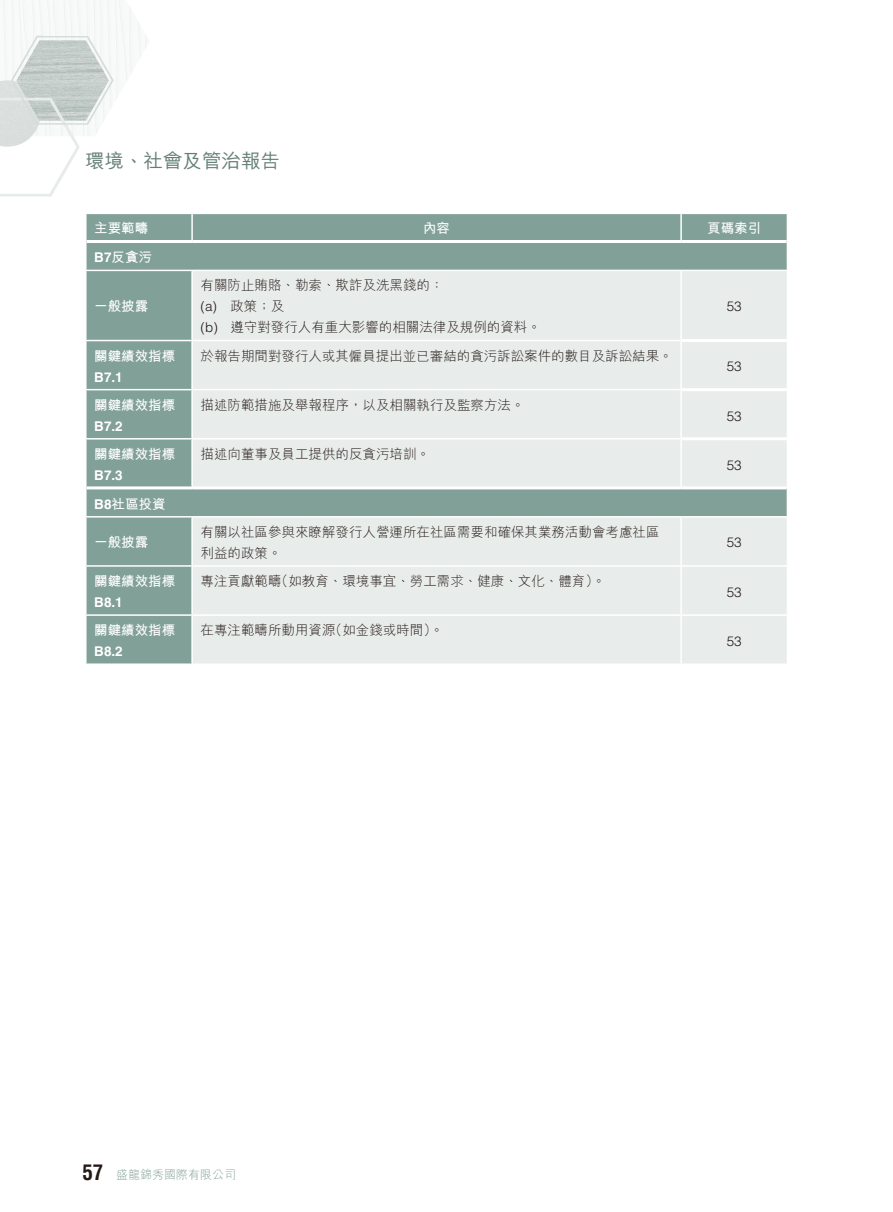
<style>
.page{position:relative;width:893px;height:1212px;background:#fff}
.page>*{position:absolute;margin:0;border:0;box-sizing:border-box;transform-origin:0 0}
.t1{font:700 condensed 21px "Helvetica LT Std";color:#231916}
.t2{font:500 19.5px "M Hei HK";color:#657f78}
.t3{font:300 13.5px/21px "M Hei HK";color:#231916}
.t4{font:700 13.5px/29px "M Hei HK";color:#fff}
.t5{font:300 13.5px "Helvetica LT Std";color:#231916}
.t6{font:700 13.5px "Helvetica LT Std";color:#fff}
.t7{font:300 12px "M Hei HK";color:#81a097}
.s1{font-family:"Helvetica LT Std"}
</style>
<div class="page">
<img style="left:0;top:0;width:146px;height:197px">
<div style="left:87px;top:214px;width:700px;height:449px;background:#81a097"></div>
<svg style="left:192px;top:271px;width:595px;height:392px;background:#e0e6e5"></svg>
<hr style="left:85px;top:270px;width:107px;height:1px;background:#fff">
<hr style="left:192px;top:270px;width:489px;height:1px;background:#fff">
<hr style="left:681px;top:270px;width:107px;height:1px;background:#fff">
<hr style="left:85px;top:340px;width:107px;height:1px;background:#fff">
<hr style="left:192px;top:340px;width:490px;height:1px;background:#fff">
<hr style="left:85px;top:389px;width:107px;height:1px;background:#fff">
<hr style="left:192px;top:389px;width:490px;height:1px;background:#fff">
<hr style="left:85px;top:438px;width:107px;height:1px;background:#fff">
<hr style="left:192px;top:438px;width:490px;height:1px;background:#fff">
<hr style="left:85px;top:516px;width:107px;height:1px;background:#fff">
<hr style="left:192px;top:516px;width:489px;height:1px;background:#fff">
<hr style="left:681px;top:516px;width:107px;height:1px;background:#fff">
<hr style="left:87px;top:240px;width:105px;height:3px;background:#fff">
<hr style="left:192px;top:240px;width:489px;height:3px;background:#fff">
<hr style="left:681px;top:240px;width:106px;height:3px;background:#fff">
<hr style="left:682px;top:339px;width:105px;height:3px;background:#fff">
<hr style="left:682px;top:388px;width:105px;height:3px;background:#fff">
<hr style="left:682px;top:437px;width:105px;height:3px;background:#fff">
<hr style="left:87px;top:486px;width:105px;height:3px;background:#fff">
<hr style="left:192px;top:486px;width:489px;height:3px;background:#fff">
<hr style="left:681px;top:486px;width:106px;height:3px;background:#fff">
<hr style="left:85px;top:565px;width:107px;height:2px;background:#fff">
<hr style="left:192px;top:565px;width:489px;height:2px;background:#fff">
<hr style="left:681px;top:565px;width:107px;height:2px;background:#fff">
<hr style="left:85px;top:614px;width:107px;height:2px;background:#fff">
<hr style="left:192px;top:614px;width:489px;height:2px;background:#fff">
<hr style="left:681px;top:614px;width:107px;height:2px;background:#fff">
<hr style="left:191px;top:214px;width:2px;height:26px;background:#fff">
<hr style="left:680px;top:214px;width:2px;height:26px;background:#fff">
<hr style="left:191px;top:271px;width:2px;height:69px;background:#fff">
<hr style="left:680px;top:271px;width:2px;height:69px;background:#fff">
<hr style="left:191px;top:341px;width:2px;height:48px;background:#fff">
<hr style="left:680px;top:341px;width:2px;height:48px;background:#fff">
<hr style="left:191px;top:390px;width:2px;height:48px;background:#fff">
<hr style="left:680px;top:390px;width:2px;height:48px;background:#fff">
<hr style="left:191px;top:439px;width:2px;height:47px;background:#fff">
<hr style="left:680px;top:439px;width:2px;height:47px;background:#fff">
<hr style="left:191px;top:517px;width:2px;height:48px;background:#fff">
<hr style="left:680px;top:517px;width:2px;height:48px;background:#fff">
<hr style="left:191px;top:567px;width:2px;height:47px;background:#fff">
<hr style="left:680px;top:567px;width:2px;height:47px;background:#fff">
<hr style="left:191px;top:616px;width:2px;height:47px;background:#fff">
<hr style="left:680px;top:616px;width:2px;height:47px;background:#fff">
<h2 class="t2" style="left:85px;top:147px;width:196px">環境、社會及管治報告</h2>
<p class="t4" style="left:94px;top:213px;width:59px">主要範疇<br><span class="s1">B7</span>反貪污</p>
<p class="t4" style="left:94px;top:291px;width:56px">一般披露</p>
<p class="t4" style="left:423px;top:213px;width:28px">內容</p>
<p class="t3" style="left:230px;top:275px;width:215px;text-indent:-30px">有關防止賄賂、勒索、欺詐及洗黑錢的：政策；及</p>
<p class="t5" style="left:201px;top:298px;width:18px">a( )</p>
<p class="t5" style="left:201px;top:319px;width:19px">b( )</p>
<p class="t3" style="left:230px;top:317px;width:312px">遵守對發行人有重大影響的相關法律及規例的資料。</p>
<p class="t4" style="left:94px;top:340px;width:83px">關鍵績效指標</p>
<p class="t6" style="left:94px;top:369px;width:30px">B7.1</p>
<p class="t3" style="left:201px;top:345px;width:474px">於報告期間對發行人或其僱員提出並已審結的貪污訴訟案件的數目及訴訟結果。</p>
<p class="t4" style="left:94px;top:389px;width:83px">關鍵績效指標</p>
<p class="t6" style="left:94px;top:418px;width:30px">B7.2</p>
<p class="t3" style="left:201px;top:394px;width:325px">描述防範措施及舉報程序，以及相關執行及監察方法。</p>
<p class="t4" style="left:94px;top:438px;width:83px">關鍵績效指標</p>
<p class="t6" style="left:94px;top:467px;width:30px">B7.3</p>
<p class="t3" style="left:201px;top:443px;width:231px">描述向董事及員工提供的反貪污培訓。</p>
<p class="t4" style="left:94px;top:488px;width:73px"><span class="s1">B8</span>社區投資</p>
<p class="t4" style="left:707px;top:213px;width:55px">頁碼索引</p>
<p class="t5" style="left:727px;top:298px;width:17px">53</p>
<p class="t5" style="left:727px;top:358px;width:17px">53</p>
<p class="t5" style="left:727px;top:407px;width:17px">53</p>
<p class="t5" style="left:727px;top:456px;width:17px">53</p>
<p class="t3" style="left:201px;top:521px;width:460px">有關以社區參與來瞭解發行人營運所在社區需要和確保其業務活動會考慮社區</p>
<p class="t4" style="left:94px;top:527px;width:56px">一般披露</p>
<p class="t5" style="left:727px;top:534px;width:17px">53</p>
<p class="t3" style="left:201px;top:542px;width:82px">利益的政策。</p>
<p class="t4" style="left:94px;top:565px;width:83px">關鍵績效指標</p>
<p class="t6" style="left:94px;top:594px;width:30px">B8.1</p>
<p class="t3" style="left:275px;top:570px;width:332px">（如教育、環境事宜、勞工需求、健康、文化、體育。(</p>
<p class="t3" style="left:201px;top:570px;width:82px">專注貢獻範疇</p>
<p class="t5" style="left:727px;top:583px;width:17px">53</p>
<p class="t4" style="left:94px;top:614px;width:83px">關鍵績效指標</p>
<p class="t6" style="left:94px;top:643px;width:30px">B8.2</p>
<p class="t3" style="left:329px;top:619px;width:116px">（如金錢或時間。(</p>
<p class="t3" style="left:201px;top:619px;width:136px">在專注範疇所動用資源</p>
<h1 class="t1" style="left:82px;top:1159px;width:22px">57</h1>
<p class="t7" style="left:116px;top:1168px;width:121px">盛龍錦秀國際有限公司</p>
<p class="t5" style="left:727px;top:632px;width:17px">53</p>
</div>
